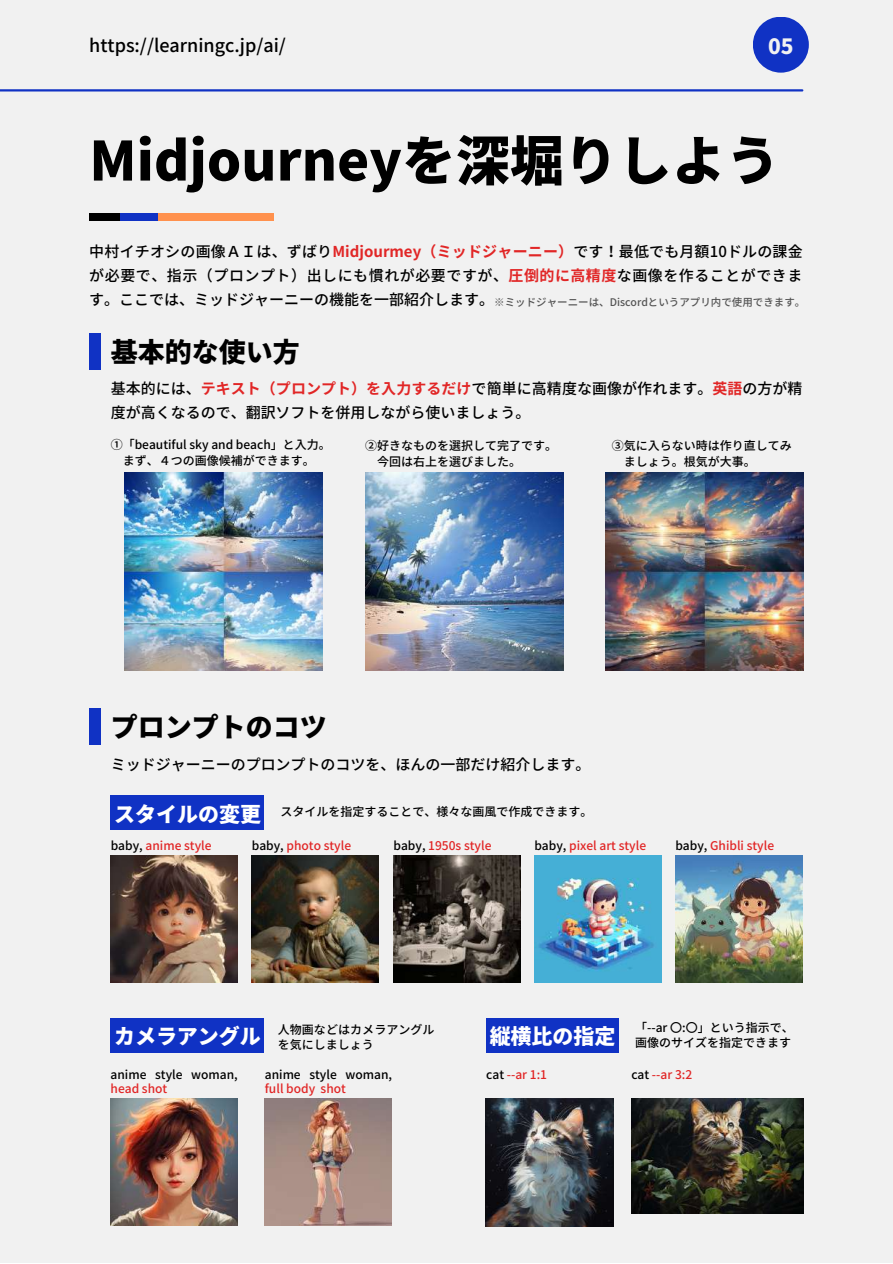
<style>
.page{position:relative;width:893px;height:1264px;background:#fff}
.page>*{position:absolute;margin:0;border:0;box-sizing:border-box;transform-origin:0 0}
.t1{font:900 54px "Noto Sans JP";color:#000}
.t2{font:900 27px "Noto Sans JP";color:#000}
.t3{font:900 21px "Noto Sans JP";color:#fff}
.t4{font:900 21px "Noto Sans JP";color:#f1f1f1}
.t5{font:500 18px "Noto Sans JP";color:#000}
.t6{font:500 15px/23.5px "Noto Sans JP";color:#000;text-align:justify}
.t7{font:500 12px/16px "Noto Sans JP";color:#000}
.t8{font:500 12px "Noto Sans JP";color:#e12626}
.t9{font:500 10.5px "Noto Sans JP";color:#545454}
.s1{font-weight:700;color:#e12626}
.s2{font-weight:900;font-size:21px;color:#fff}
.s3{color:#000}
</style>
<div class="page">
<div style="left:0;top:0;width:892px;height:1262px;background:#f1f1f1"></div>
<hr style="left:0;top:89px;width:802px;height:2px;background:#1032c4">
<div style="left:752px;top:17px;width:56px;height:56px;background:#1032c4;border-radius:50%"></div>
<div style="left:89px;top:213px;width:185px;height:8px;background:#ff914d"></div>
<div style="left:89px;top:213px;width:68px;height:8px;background:#1032c4"></div>
<div style="left:89px;top:213px;width:31px;height:8px;background:#000"></div>
<div style="left:89px;top:333px;width:12px;height:36px;background:#1032c4"></div>
<img style="left:124px;top:473px;width:198px;height:197px">
<img style="left:605px;top:473px;width:198px;height:197px">
<img style="left:365px;top:473px;width:198px;height:197px">
<div style="left:89px;top:708px;width:12px;height:36px;background:#1032c4"></div>
<img style="left:111px;top:855px;width:127px;height:127px">
<img style="left:252px;top:855px;width:127px;height:127px">
<img style="left:393px;top:855px;width:127px;height:127px">
<img style="left:534px;top:855px;width:127px;height:127px">
<img style="left:675px;top:855px;width:127px;height:127px">
<img style="left:111px;top:1098px;width:127px;height:127px">
<img style="left:264px;top:1098px;width:127px;height:127px">
<img style="left:485px;top:1098px;width:129px;height:128px">
<img style="left:631px;top:1098px;width:172px;height:115px">
<div style="left:111px;top:795px;width:153px;height:35px;background:#1032c4"></div>
<div style="left:111px;top:1017px;width:153px;height:35px;background:#1032c4"></div>
<div style="left:486px;top:1017px;width:132px;height:35px;background:#1032c4"></div>
<p class="t5" style="left:89px;top:31px;width:198px">https://learningc.jp/ai/</p>
<h3 class="t4" style="left:768px;top:29px;width:27px">05</h3>
<h1 class="t1" style="left:89px;top:118px;width:692px">Midjourneyを深堀りしよう</h1>
<p class="t6" style="left:89px;top:239px;width:714px">中村イチオシの画像ＡＩは、ずばり<span class="s1">Midjourmey（ミッドジャーニー）</span>です！最低でも月額10ドルの課金が必要で、指示（プロンプト）出しにも慣れが必要ですが、<span class="s1">圧倒的に高精度</span>な画像を作ることができます。ここでは、ミッドジャーニーの機能を一部紹介します。</p>
<h2 class="t2" style="left:111px;top:330px;width:189px">基本的な使い方</h2>
<p class="t6" style="left:111px;top:376px;width:693px">基本的には、<span class="s1">テキスト（プロンプト）を入力するだけ</span>で簡単に高精度な画像が作れます。<span class="s1">英語</span>の方が精度が高くなるので、翻訳ソフトを併用しながら使いましょう。</p>
<p class="t7" style="left:111px;top:436px;width:221px;text-align:center">①「beautiful sky and beach」と入力。まず、４つの画像候補ができます。</p>
<p class="t7" style="left:377px;top:437px;width:181px;text-indent:-12px">②好きなものを選択して完了です。今回は右上を選びました。</p>
<p class="t7" style="left:623px;top:437px;width:169px;text-indent:-12px">③気に入らない時は作り直してみましょう。根気が大事。</p>
<p class="t9" style="left:494px;top:294px;width:312px">※ミッドジャーニーは、Discordというアプリ内で使用できます。</p>
<h2 class="t2" style="left:111px;top:705px;width:217px">プロンプトのコツ</h2>
<p class="t6" style="left:111px;top:751px;width:481px">ミッドジャーニーのプロンプトのコツを、ほんの一部だけ紹介します。</p>
<p class="t7" style="left:114px;top:802px;width:479px"><span class="s2">スタイルの変更</span> スタイルを指定することで、様々な画風で作成できます。</p>
<p class="t8" style="left:111px;top:835px;width:102px"><span class="s3">baby,</span> anime style</p>
<p class="t8" style="left:252px;top:835px;width:101px"><span class="s3">baby,</span> photo style</p>
<p class="t8" style="left:393px;top:835px;width:99px"><span class="s3">baby,</span> 1950s style</p>
<p class="t8" style="left:534px;top:835px;width:113px"><span class="s3">baby,</span> pixel art style</p>
<p class="t8" style="left:675px;top:835px;width:100px"><span class="s3">baby,</span> Ghibli style</p>
<h3 class="t3" style="left:114px;top:1019px;width:148px">カメラアングル</h3>
<p class="t7" style="left:278px;top:1020px;width:158px;line-height:15px">人物画などはカメラアングルを気にしましょう</p>
<p class="t7" style="left:635px;top:1019px;width:160px;line-height:15px">「--ar 〇:〇」という指示で、画像のサイズを指定できます</p>
<h3 class="t3" style="left:489px;top:1019px;width:127px">縦横比の指定</h3>
<p class="t7" style="left:111px;top:1066px;width:129px">anime style woman,</p>
<p class="t8" style="left:111px;top:1079px;width:58px">head shot</p>
<p class="t7" style="left:265px;top:1066px;width:129px">anime style woman,</p>
<p class="t8" style="left:265px;top:1079px;width:83px">full body shot</p>
<p class="t8" style="left:486px;top:1065px;width:62px"><span class="s3">cat</span> --ar 1:1</p>
<p class="t8" style="left:631px;top:1065px;width:62px"><span class="s3">cat</span> --ar 3:2</p>
</div>
